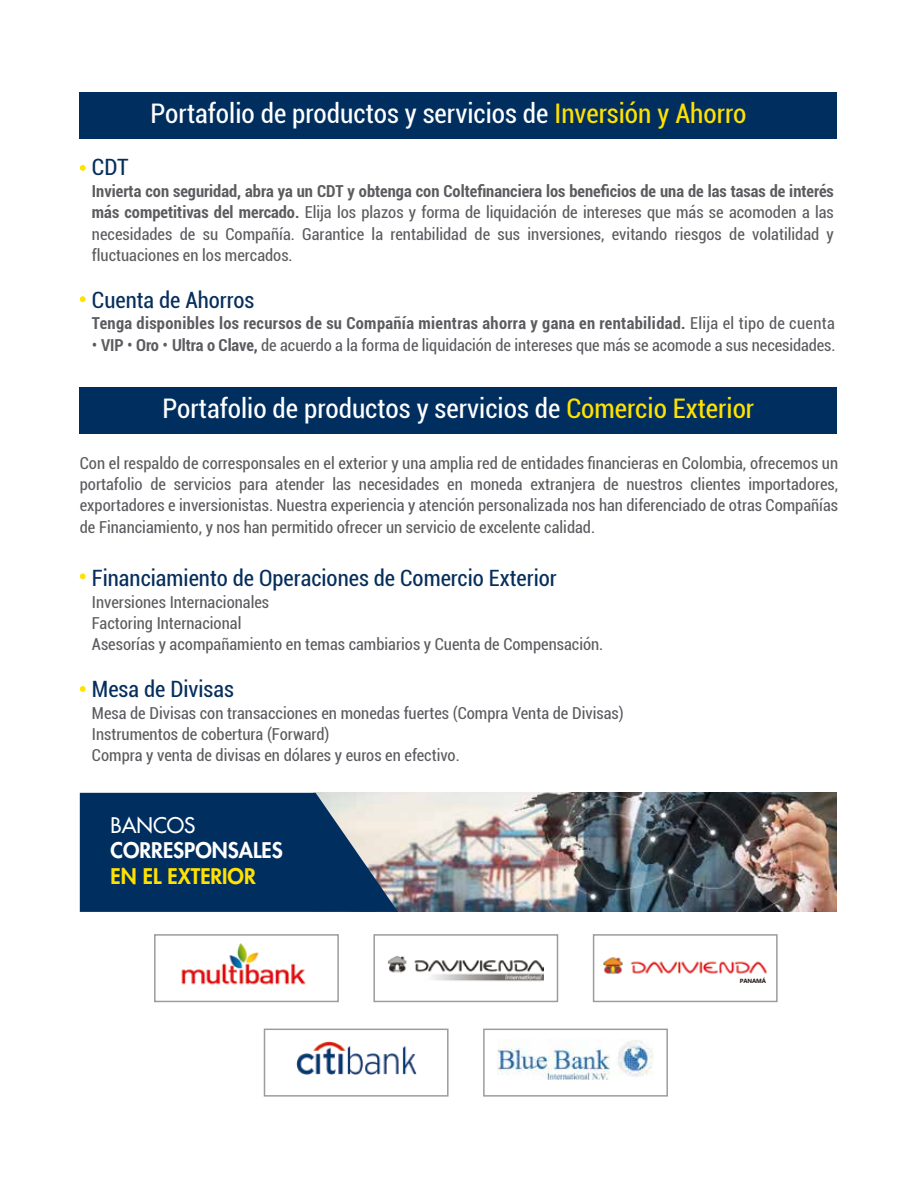
<style>
.page{position:relative;width:918px;height:1188px;background:#fff}
.page>*{position:absolute;margin:0;border:0;box-sizing:border-box;transform-origin:0 0}
.t1{font:condensed 27px "Roboto";color:#fff}
.t2{font:condensed 22.5px "Roboto";color:#062e5c}
.t3{font:800 21px "Futura Std";color:#fff}
.t4{font:800 21px "Futura Std";color:#ffe200}
.t5{font:500 21px "Futura Std";color:#fff}
.t6{font:condensed 16.5px/21.3px "Roboto";color:#5c5b5f;text-align:justify}
.t7{font:700 condensed 16.5px "Roboto";letter-spacing:.02em;color:#5c5b5f}
.t8{font:700 6px "Ebrima";letter-spacing:-.025em;color:#1f1410}
.s1{color:#ffe200}
.s2{font-weight:700}
.s3{font-weight:400}
.s4{font-stretch:normal}
</style>
<div class="page">
<svg style="left:80px;top:165px;width:6px;height:6px"></svg>
<svg style="left:80px;top:296px;width:6px;height:6px"></svg>
<div style="left:80px;top:92px;width:757px;height:47px;background:#002f5f"></div>
<div style="left:80px;top:387px;width:757px;height:46px;background:#002f5f"></div>
<svg style="left:80px;top:573px;width:6px;height:6px"></svg>
<svg style="left:80px;top:686px;width:6px;height:6px"></svg>
<img style="left:497px;top:1039px;width:157px;height:41px">
<img style="left:498px;top:1040px;width:155px;height:39px">
<div style="left:483px;top:1029px;width:185px;height:68px;border:2px solid #9d9ba0"></div>
<img style="left:303px;top:1041px;width:113px;height:34px">
<img style="left:296px;top:1042px;width:121px;height:32px">
<div style="left:264px;top:1029px;width:185px;height:68px;border:2px solid #9d9ba0"></div>
<img style="left:398px;top:793px;width:439px;height:119px">
<svg style="left:80px;top:793px;width:318px;height:119px;background:#1c446d"></svg>
<div style="left:154px;top:934px;width:185px;height:68px;border:2px solid #9d9ba0"></div>
<img style="left:181px;top:943px;width:125px;height:42px">
<img style="left:388px;top:956px;width:156px;height:26px">
<div style="left:373px;top:934px;width:185px;height:68px;border:2px solid #9d9ba0"></div>
<img style="left:603px;top:957px;width:164px;height:18px">
<div style="left:593px;top:934px;width:185px;height:68px;border:2px solid #9d9ba0"></div>
<h1 class="t1" style="left:151px;top:95px;width:597px">Portafolio de productos y servicios de <span class="s1">Inversión y Ahorro</span></h1>
<h2 class="t2" style="left:92px;top:152px;width:38px">CDT</h2>
<p class="t6" style="left:92px;top:180px;width:743px"><span class="s2">Invierta con seguridad, abra ya un CDT y obtenga con Coltefinanciera los beneficios de una de las tasas de interés más competitivas del mercado.</span> Elija los plazos y forma de liquidación de intereses que más se acomoden a las necesidades de su Compañía. Garantice la rentabilidad de sus inversiones, evitando riesgos de volatilidad y fluctuaciones en los mercados.</p>
<h2 class="t2" style="left:92px;top:284px;width:164px">Cuenta de Ahorros</h2>
<p class="t7" style="left:92px;top:312px;width:745px">Tenga disponibles los recursos de su Compañía mientras ahorra y gana en rentabilidad. <span class="s3">Elija el tipo de cuenta</span></p>
<p class="t6" style="left:92px;top:334px;width:745px"><span class="s4">•</span> <span class="s2">VIP</span> <span class="s4">•</span> <span class="s2">Oro</span> <span class="s4">•</span> <span class="s2">Ultra o Clave,</span> de acuerdo a la forma de liquidación de intereses que más se acomode a sus necesidades.</p>
<h1 class="t1" style="left:162px;top:390px;width:593px">Portafolio de productos y servicios de <span class="s1">Comercio Exterior</span></h1>
<p class="t6" style="left:80px;top:452px;width:760px">Con el respaldo de corresponsales en el exterior y una amplia red de entidades financieras en Colombia, ofrecemos un portafolio de servicios para atender las necesidades en moneda extranjera de nuestros clientes importadores, exportadores e inversionistas. Nuestra experiencia y atención personalizada nos han diferenciado de otras Compañías de Financiamiento, y nos han permitido ofrecer un servicio de excelente calidad.</p>
<h2 class="t2" style="left:92px;top:563px;width:466px">Financiamiento de Operaciones de Comercio Exterior</h2>
<p class="t6" style="left:92px;top:590px;width:513px;text-align:left">Inversiones Internacionales<br>Factoring Internacional<br>Asesorías y acompañamiento en temas cambiarios y Cuenta de Compensación.</p>
<h2 class="t2" style="left:92px;top:674px;width:144px">Mesa de Divisas</h2>
<p class="t6" style="left:92px;top:702px;width:533px;text-align:left">Mesa de Divisas con transacciones en monedas fuertes (Compra Venta de Divisas)<br>Instrumentos de cobertura (Forward)<br>Compra y venta de divisas en dólares y euros en efectivo.</p>
<p class="t5" style="left:111px;top:812px;width:87px">BANCOS</p>
<p class="t3" style="left:111px;top:837px;width:174px">CORRESPONSALES</p>
<p class="t4" style="left:111px;top:863px;width:147px">EN EL EXTERIOR</p>
<p class="t8" style="left:740px;top:976px;width:28px">PANAMÁ</p>
</div>
